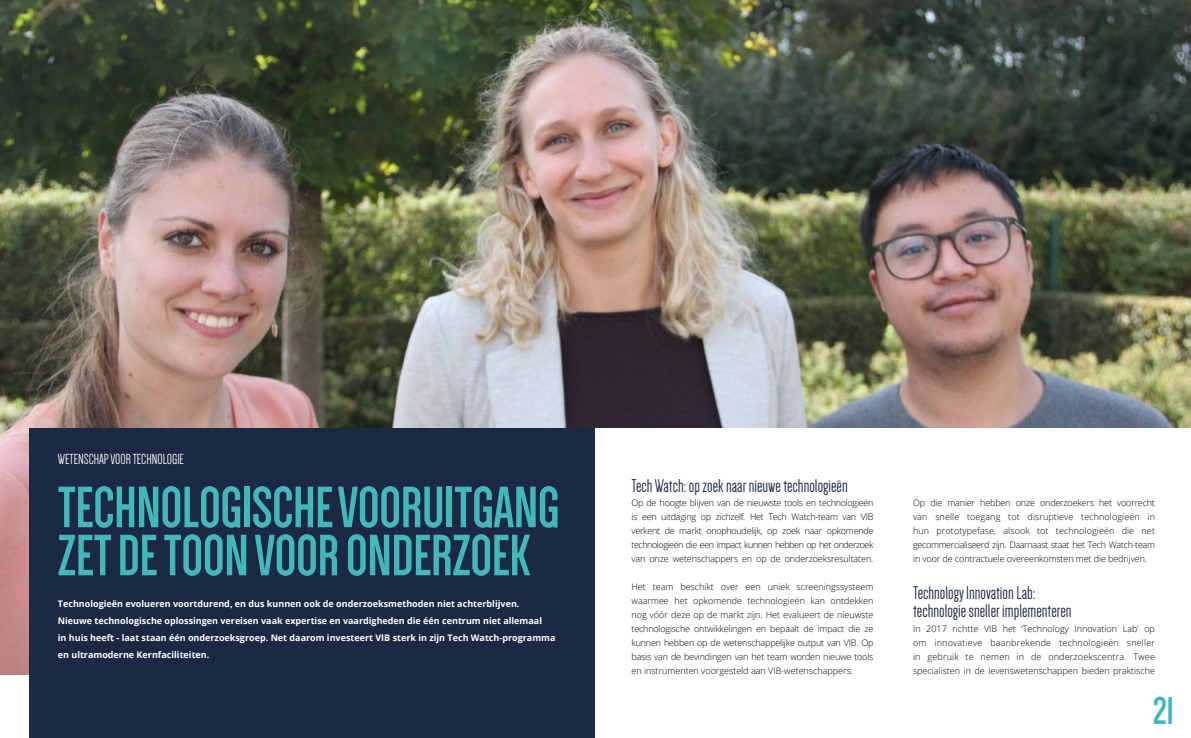
<style>
.page{position:relative;width:1191px;height:738px;background:#fff}
.page>*{position:absolute;margin:0;border:0;box-sizing:border-box;transform-origin:0 0}
.t1{font:700 60px/48px "Dense";color:#43b7ba}
.t2{font:700 40px "Dense";color:#43b7ba}
.t3{font:19px/18px "Dense";color:#1b2944}
.t4{font:15px "Dense";color:#fff}
.t5{font:300 9px/14px "Open Sans";letter-spacing:-.01em;color:#000;text-align:justify}
.t6{font:700 9px/17px "Open Sans";color:#fff}
</style>
<div class="page">
<img style="left:0;top:0;width:1191px;height:673px">
<div style="left:29px;top:428px;width:566px;height:309px;background:#1b2944"></div>
<div style="left:595px;top:428px;width:596px;height:309px;background:#fff"></div>
<h3 class="t4" style="left:58px;top:451px;width:128px">WETENSCHAP VOOR TECHNOLOGIE</h3>
<h1 class="t1" style="left:58px;top:483px;width:503px">TECHNOLOGISCHE VOORUITGANG<br>ZET DE TOON VOOR ONDERZOEK</h1>
<p class="t6" style="left:58px;top:594px;width:499px">Technologieën evolueren voortdurend, en dus kunnen ook de onderzoeksmethoden niet achterblijven.<br>Nieuwe technologische oplossingen vereisen vaak expertise en vaardigheden die één centrum niet allemaal<br>in huis heeft - laat staan één onderzoeksgroep. Net daarom investeert VIB sterk in zijn Tech Watch-programma en ultramoderne Kernfaciliteiten.</p>
<h3 class="t3" style="left:631px;top:476px;width:218px">Tech Watch: op zoek naar nieuwe technologieën</h3>
<p class="t5" style="left:631px;top:495px;width:243px">Op de hoogte blijven van de nieuwste tools en technologieën is een uitdaging op zichzelf. Het Tech Watch-team van VIB verkent de markt onophoudelijk, op zoek naar opkomende technologieën die een impact kunnen hebben op het onderzoek van onze wetenschappers en op de onderzoeksresultaten.</p>
<p class="t5" style="left:631px;top:579px;width:243px">Het team beschikt over een uniek screeningssysteem waarmee het opkomende technologieën kan ontdekken nog vóór deze op de markt zijn. Het evalueert de nieuwste technologische ontwikkelingen en bepaalt de impact die ze kunnen hebben op de wetenschappelijke output van VIB. Op basis van de bevindingen van het team worden nieuwe tools en instrumenten voorgesteld aan VIB-wetenschappers.</p>
<p class="t5" style="left:913px;top:495px;width:243px">Op die manier hebben onze onderzoekers het voorrecht van snelle toegang tot disruptieve technologieën in hun prototypefase, alsook tot technologieën die net gecommercialiseerd zijn. Daarnaast staat het Tech Watch-team in voor de contractuele overeenkomsten met die bedrijven.</p>
<h3 class="t3" style="left:913px;top:583px;width:160px">Technology Innovation Lab: technologie sneller implementeren</h3>
<p class="t5" style="left:913px;top:621px;width:243px">In 2017 richtte VIB het ‘Technology Innovation Lab’ op om innovatieve baanbrekende technologieën sneller in gebruik te nemen in de onderzoekscentra. Twee specialisten in de levenswetenschappen bieden praktische</p>
<h2 class="t2" style="left:1153px;top:690px;width:22px">21</h2>
</div>
